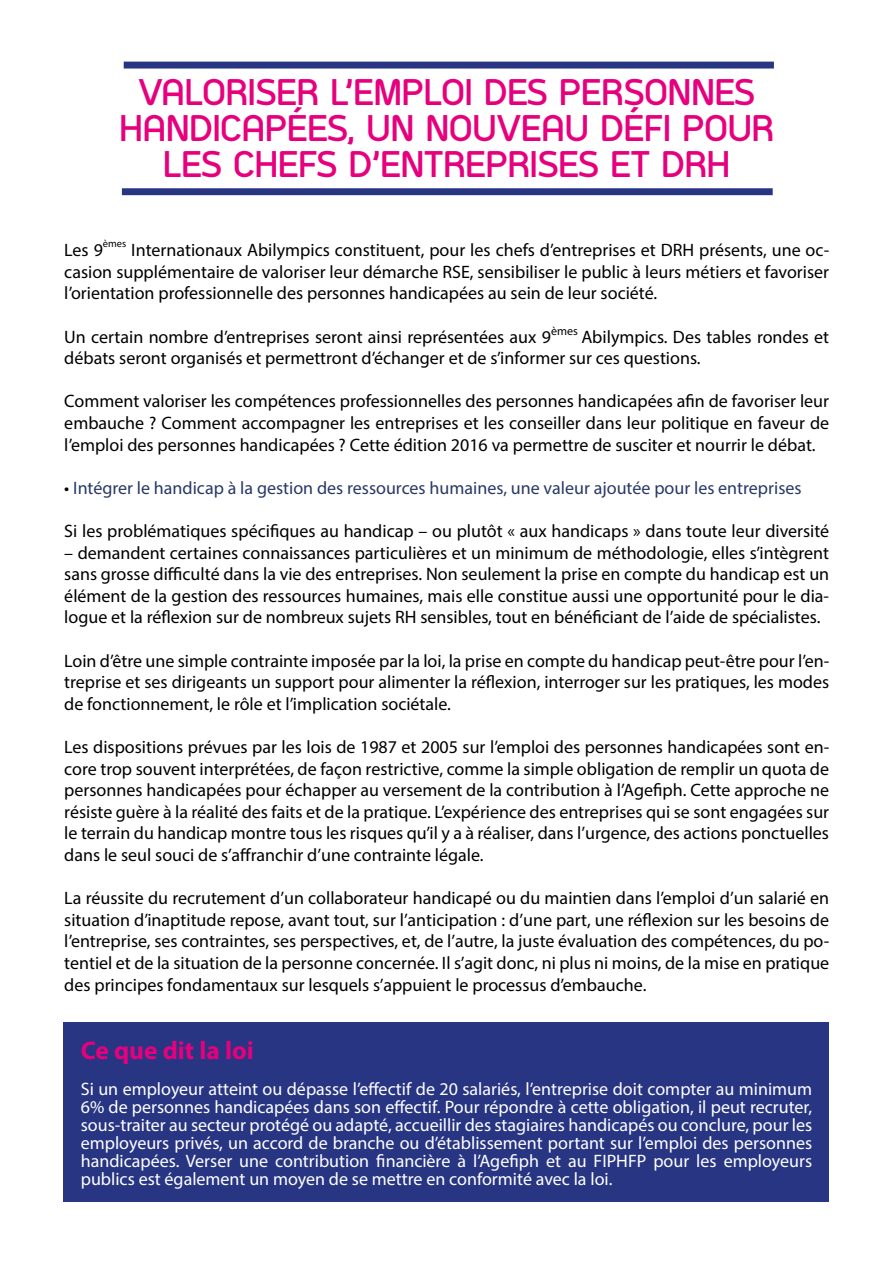
<style>
.page{position:relative;width:893px;height:1263px;background:#fff}
.page>*{position:absolute;margin:0;border:0;box-sizing:border-box;transform-origin:0 0}
.t1{font:700 36px/36px "Arch";color:#e6007d;text-align:center}
.t2{font:700 25.5px "Myriad Pro";color:#e6007d}
.t3{font:18px/21.6px "Myriad Pro";color:#000;text-align:justify}
.t4{font:18px/18px "Myriad Pro";color:#fff;text-align:justify}
.t5{font:18px "Myriad Pro";color:#283867}
.t6{font:10.5px "Myriad Pro";color:#000}
.s1{color:#000}
</style>
<div class="page">
<div style="left:124px;top:62px;width:650px;height:7px;background:#283583"></div>
<div style="left:122px;top:188px;width:651px;height:7px;background:#283583"></div>
<div style="left:64px;top:1023px;width:765px;height:179px;background:#283583"></div>
<h1 class="t1" style="left:119px;top:74px;width:656px">VALORISER L’EMPLOI DES PERSONNES<br>HANDICAPÉES, UN NOUVEAU DÉFI POUR<br>LES CHEFS D’ENTREPRISES ET DRH</h1>
<p class="t6" style="left:103px;top:237px;width:25px">èmes</p>
<p class="t3" style="left:64px;top:239px;width:766px;text-indent:67px">Internationaux Abilympics constituent, pour les chefs d’entreprises et DRH présents, une oc&shy;casion supplémentaire de valoriser leur démarche RSE, sensibiliser le public à leurs métiers et favoriser l’orientation professionnelle des personnes handicapées au sein de leur société.</p>
<p class="t3" style="left:64px;top:325px;width:766px">Un certain nombre d’entreprises seront ainsi représentées aux 9<sup>èmes</sup> Abilympics. Des tables rondes et débats seront organisés et permettront d’échanger et de s’informer sur ces questions.</p>
<p class="t3" style="left:64px;top:390px;width:766px">Comment valoriser les compétences professionnelles des personnes handicapées afin de favoriser leur embauche ? Comment accompagner les entreprises et les conseiller dans leur politique en faveur de l’emploi des personnes handicapées ? Cette édition 2016 va permettre de susciter et nourrir le débat.</p>
<p class="t5" style="left:64px;top:477px;width:739px"><span class="s1">•</span> Intégrer le handicap à la gestion des ressources humaines, une valeur ajoutée pour les entreprises</p>
<p class="t3" style="left:64px;top:520px;width:766px">Si les problématiques spécifiques au handicap – ou plutôt « aux handicaps » dans toute leur diversité</p>
<p class="t3" style="left:64px;top:541px;width:766px">– demandent certaines connaissances particulières et un minimum de méthodologie, elles s’intègrent sans grosse difficulté dans la vie des entreprises. Non seulement la prise en compte du handicap est un élément de la gestion des ressources humaines, mais elle constitue aussi une opportunité pour le dia&shy;logue et la réflexion sur de nombreux sujets RH sensibles, tout en bénéficiant de l’aide de spécialistes.</p>
<p class="t3" style="left:64px;top:649px;width:766px">Loin d’être une simple contrainte imposée par la loi, la prise en compte du handicap peut-être pour l’en&shy;treprise et ses dirigeants un support pour alimenter la réflexion, interroger sur les pratiques, les modes de fonctionnement, le rôle et l’implication sociétale.</p>
<p class="t3" style="left:64px;top:736px;width:766px">Les dispositions prévues par les lois de 1987 et 2005 sur l’emploi des personnes handicapées sont en&shy;core trop souvent interprétées, de façon restrictive, comme la simple obligation de remplir un quota de personnes handicapées pour échapper au versement de la contribution à l’Agefiph. Cette approche ne résiste guère à la réalité des faits et de la pratique. L’expérience des entreprises qui se sont engagées sur le terrain du handicap montre tous les risques qu’il y a à réaliser, dans l’urgence, des actions ponctuelles dans le seul souci de s’affranchir d’une contrainte légale.</p>
<p class="t3" style="left:64px;top:887px;width:766px">La réussite du recrutement d’un collaborateur handicapé ou du maintien dans l’emploi d’un salarié en situation d’inaptitude repose, avant tout, sur l’anticipation : d’une part, une réflexion sur les besoins de l’entreprise, ses contraintes, ses perspectives, et, de l’autre, la juste évaluation des compétences, du po&shy;tentiel et de la situation de la personne concernée. Il s’agit donc, ni plus ni moins, de la mise en pratique des principes fondamentaux sur lesquels s’appuient le processus d’embauche.</p>
<p class="t3" style="left:64px;top:239px;width:40px">Les 9</p>
<h2 class="t2" style="left:81px;top:1034px;width:174px">Ce que dit la loi</h2>
<p class="t4" style="left:81px;top:1080px;width:733px">Si un employeur atteint ou dépasse l’effectif de 20 salariés, l’entreprise doit compter au minimum 6% de personnes handicapées dans son effectif. Pour répondre à cette obligation, il peut recruter, sous-traiter au secteur protégé ou adapté, accueillir des stagiaires handicapés ou conclure, pour les employeurs privés, un accord de branche ou d’établissement portant sur l’emploi des personnes handicapées. Verser une contribution financière à l’Agefiph et au FIPHFP pour les employeurs publics est également un moyen de se mettre en conformité avec la loi.</p>
</div>
